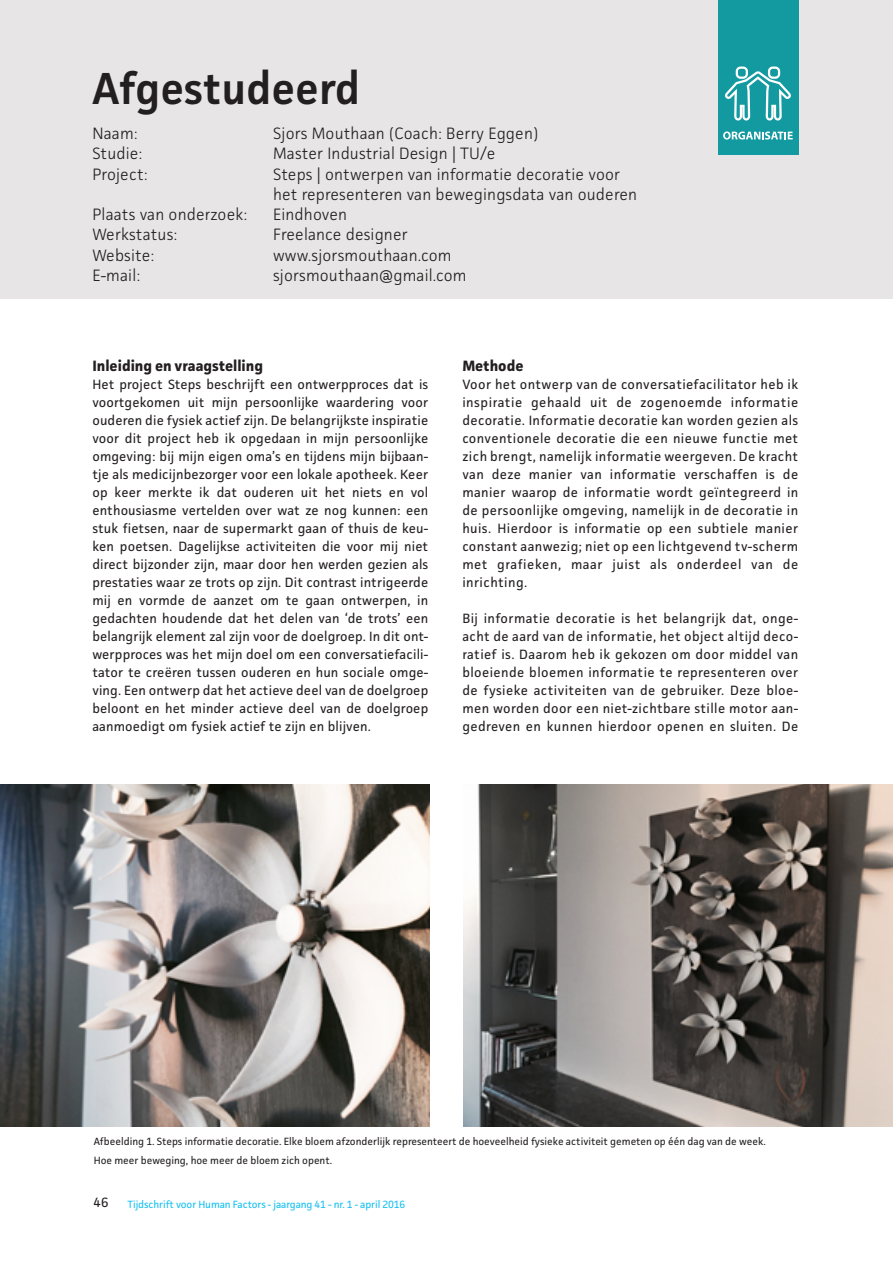
<style>
.page{position:relative;width:893px;height:1263px;background:#fff}
.page>*{position:absolute;margin:0;border:0;box-sizing:border-box;transform-origin:0 0}
.t1{font:600 45px "Facit";color:#231f20}
.t2{font:300 16.5px/20.2px "Facit";letter-spacing:.01em;color:#231f20}
.t3{font:700 15px "Facit";color:#231f20}
.t4{font:13.5px/18px "Facit";letter-spacing:.03em;color:#231f20;text-align:justify}
.t5{font:10.5px/19.5px "Facit";color:#231f20}
.t6{font:10.5px "Facit";letter-spacing:-.01em;color:#15c0f2}
</style>
<div class="page">
<div style="left:0;top:0;width:893px;height:299px;background:#e7e5e5"></div>
<div style="left:718px;top:0;width:80px;height:155px;background:#1399a0"></div>
<svg style="left:723px;top:131px;width:70px;height:9px"></svg>
<svg style="left:725px;top:67px;width:66px;height:54px"></svg>
<img style="left:0;top:785px;width:429px;height:341px">
<img style="left:463px;top:785px;width:430px;height:341px">
<h1 class="t1" style="left:92px;top:60px;width:269px">Afgestudeerd</h1>
<p class="t2" style="left:92px;top:123px;width:47px">Naam:</p>
<p class="t2" style="left:273px;top:123px;width:267px">Sjors Mouthaan (Coach: Berry Eggen)</p>
<p class="t2" style="left:92px;top:143px;width:52px">Studie:</p>
<p class="t2" style="left:273px;top:143px;width:224px">Master Industrial Design | TU/e</p>
<p class="t2" style="left:92px;top:163px;width:57px">Project:</p>
<p class="t2" style="left:273px;top:163px;width:366px">Steps | ontwerpen van informatie decoratie voor het representeren van bewegingsdata van ouderen</p>
<p class="t2" style="left:92px;top:204px;width:157px">Plaats van onderzoek:</p>
<p class="t2" style="left:273px;top:204px;width:75px">Eindhoven</p>
<p class="t2" style="left:92px;top:224px;width:87px">Werkstatus:</p>
<p class="t2" style="left:273px;top:224px;width:136px">Freelance designer</p>
<p class="t2" style="left:92px;top:244px;width:63px">Website:</p>
<p class="t2" style="left:273px;top:244px;width:180px">www.sjorsmouthaan.com</p>
<p class="t2" style="left:92px;top:265px;width:49px">E-mail:</p>
<p class="t2" style="left:273px;top:265px;width:195px">sjorsmouthaan@gmail.com</p>
<p class="t3" style="left:92px;top:356px;width:172px">Inleiding en vraagstelling</p>
<p class="t4" style="left:92px;top:375px;width:337px">Het project Steps beschrijft een ontwerpproces dat is voortgekomen uit mijn persoonlijke waardering voor ouderen die fysiek actief zijn. De belangrijkste inspiratie voor dit project heb ik opgedaan in mijn persoonlijke omgeving: bij mijn eigen oma’s en tijdens mijn bijbaan&shy;tje als medicijnbezorger voor een lokale apotheek. Keer op keer merkte ik dat ouderen uit het niets en vol enthousiasme vertelden over wat ze nog kunnen: een stuk fietsen, naar de supermarkt gaan of thuis de keu&shy;ken poetsen. Dagelijkse activiteiten die voor mij niet direct bijzonder zijn, maar door hen werden gezien als prestaties waar ze trots op zijn. Dit contrast intrigeerde mij en vormde de aanzet om te gaan ontwerpen, in gedachten houdende dat het delen van ‘de trots’ een belangrijk element zal zijn voor de doelgroep. In dit ont&shy;werpproces was het mijn doel om een conversatiefacili&shy;tator te creëren tussen ouderen en hun sociale omge&shy;ving. Een ontwerp dat het actieve deel van de doelgroep beloont en het minder actieve deel van de doelgroep aanmoedigt om fysiek actief te zijn en blijven.</p>
<p class="t3" style="left:462px;top:356px;width:63px">Methode</p>
<p class="t4" style="left:462px;top:375px;width:337px">Voor het ontwerp van de conversatiefacilitator heb ik inspiratie gehaald uit de zogenoemde informatie decoratie. Informatie decoratie kan worden gezien als conventionele decoratie die een nieuwe functie met zich brengt, namelijk informatie weergeven. De kracht van deze manier van informatie verschaffen is de manier waarop de informatie wordt geïntegreerd in de persoonlijke omgeving, namelijk in de decoratie in huis. Hierdoor is informatie op een subtiele manier constant aanwezig; niet op een lichtgevend tv-scherm met grafieken, maar juist als onderdeel van de inrichting.</p>
<p class="t4" style="left:462px;top:609px;width:337px">Bij informatie decoratie is het belangrijk dat, onge&shy;acht de aard van de informatie, het object altijd deco&shy;ratief is. Daarom heb ik gekozen om door middel van bloeiende bloemen informatie te representeren over de fysieke activiteiten van de gebruiker. Deze bloe&shy;men worden door een niet-zichtbare stille motor aan&shy;gedreven en kunnen hierdoor openen en sluiten. De</p>
<p class="t5" style="left:94px;top:1131px;width:674px">Afbeelding 1. Steps informatie decoratie. Elke bloem afzonderlijk representeert de hoeveelheid fysieke activiteit gemeten op één dag van de week.<br>Hoe meer beweging, hoe meer de bloem zich opent.</p>
<p class="t4" style="left:94px;top:1193px;width:16px">46</p>
<p class="t6" style="left:128px;top:1197px;width:279px">Tijdschrift voor Human Factors - jaargang 41 - nr. 1 - april 2016</p>
</div>
